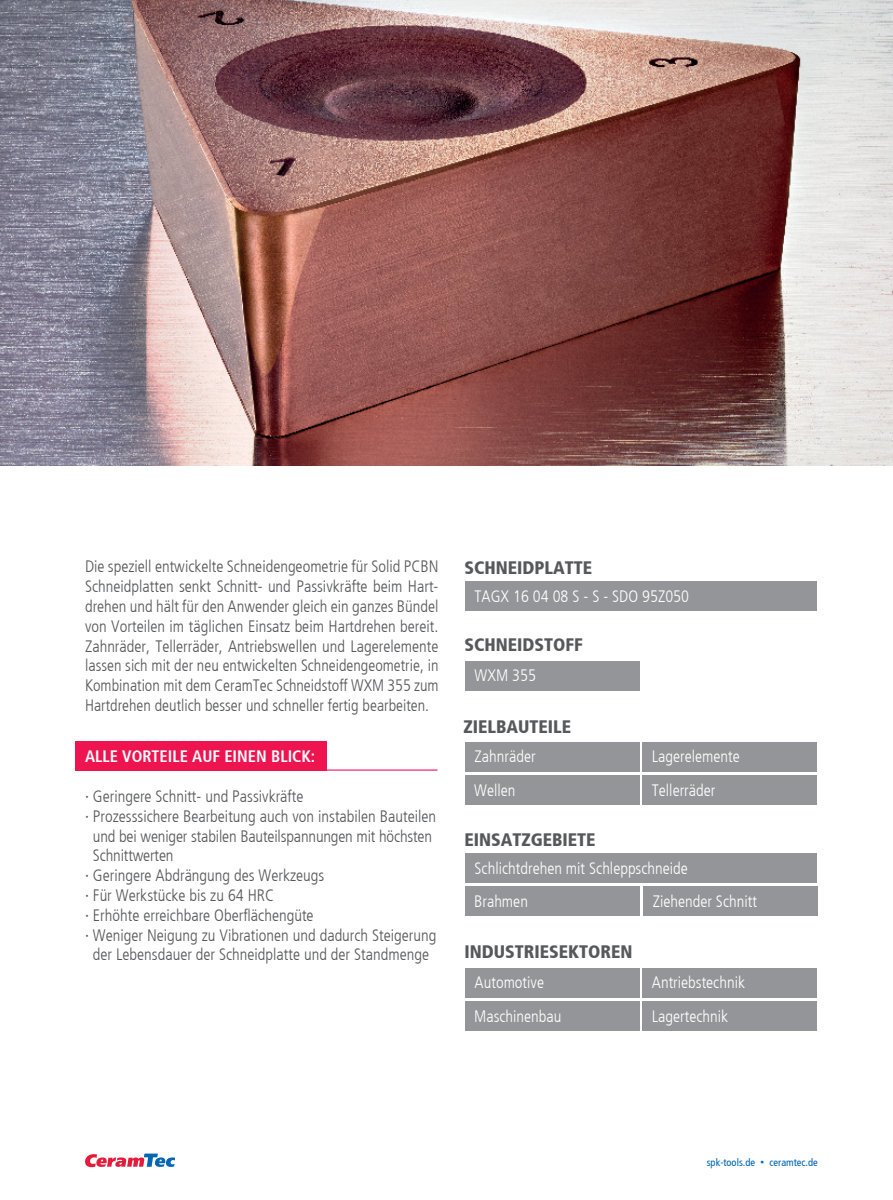
<style>
.page{position:relative;width:893px;height:1200px;background:#fff}
.page>*{position:absolute;margin:0;border:0;box-sizing:border-box;transform-origin:0 0}
.t1{font:900 condensed 18px "Frutiger";color:#57585a}
.t2{font:300 condensed 16.5px/19.8px "Frutiger";color:#57585a;text-align:justify}
.t3{font:300 condensed 16.5px "Frutiger";color:#fff}
.t4{font:700 condensed 16.5px "Frutiger";color:#fff}
.t5{font:condensed 10.5px "Frutiger";color:#0166b3}
.s1{font-family:"Aller";font-stretch:normal}
</style>
<div class="page">
<div style="left:75px;top:740px;width:252px;height:30px;background:#ed1450"></div>
<img style="left:0;top:0;width:893px;height:466px">
<div style="left:465px;top:741px;width:174px;height:30px;background:#939598"></div>
<div style="left:465px;top:774px;width:174px;height:30px;background:#939598"></div>
<div style="left:642px;top:741px;width:174px;height:30px;background:#939598"></div>
<div style="left:642px;top:774px;width:174px;height:30px;background:#939598"></div>
<div style="left:465px;top:967px;width:174px;height:30px;background:#939598"></div>
<div style="left:465px;top:1000px;width:174px;height:30px;background:#939598"></div>
<div style="left:642px;top:967px;width:174px;height:30px;background:#939598"></div>
<div style="left:642px;top:1000px;width:174px;height:30px;background:#939598"></div>
<svg style="left:85px;top:1153px;width:89px;height:13px"></svg>
<hr style="left:304px;top:769px;width:134px;height:1px;background:#ed1450">
<div style="left:465px;top:581px;width:351px;height:30px;background:#939598"></div>
<div style="left:465px;top:661px;width:174px;height:29px;background:#939598"></div>
<div style="left:465px;top:852px;width:351px;height:30px;background:#939598"></div>
<div style="left:465px;top:886px;width:174px;height:29px;background:#939598"></div>
<div style="left:643px;top:886px;width:175px;height:29px;background:#939598"></div>
<p class="t2" style="left:85px;top:556px;width:355px">Die speziell entwickelte Schneidengeometrie für Solid PCBN Schneidplatten senkt Schnitt- und Passivkräfte beim Hart&shy;drehen und hält für den Anwender gleich ein ganzes Bündel von Vorteilen im täglichen Einsatz beim Hartdrehen bereit.<br>Zahnräder, Tellerräder, Antriebswellen und Lagerelemente lassen sich mit der neu entwickelten Schneidengeometrie, in Kombination mit dem CeramTec Schneidstoff WXM 355 zum Hartdrehen deutlich besser und schneller fertig bearbeiten.</p>
<p class="t4" style="left:85px;top:746px;width:232px">ALLE VORTEILE AUF EINEN BLICK:</p>
<p class="t2" style="left:85px;top:786px;width:220px">∙ Geringere Schnitt- und Passivkräfte</p>
<p class="t2" style="left:93px;top:806px;width:345px;text-align:left;text-indent:-8px">∙ Prozesssichere Bearbeitung auch von instabilen Bauteilen und bei weniger stabilen Bauteilspannungen mit höchsten<br>Schnittwerten</p>
<p class="t2" style="left:85px;top:865px;width:241px">∙ Geringere Abdrängung des Werkzeugs</p>
<p class="t2" style="left:85px;top:885px;width:191px">∙ Für Werkstücke bis zu 64 HRC</p>
<p class="t2" style="left:85px;top:905px;width:230px">∙ Erhöhte erreichbare Oberflächengüte</p>
<p class="t2" style="left:85px;top:925px;width:353px;text-align:center">∙ Weniger Neigung zu Vibrationen und dadurch Steigerung der Lebensdauer der Schneidplatte und der Standmenge</p>
<p class="t1" style="left:464px;top:556px;width:129px">SCHNEIDPLATTE</p>
<p class="t3" style="left:475px;top:586px;width:216px">TAGX 16 04 08 S - S - SDO 95Z050</p>
<p class="t1" style="left:464px;top:634px;width:120px">SCHNEIDSTOFF</p>
<p class="t3" style="left:475px;top:666px;width:63px">WXM 355</p>
<p class="t1" style="left:463px;top:715px;width:109px">ZIELBAUTEILE</p>
<p class="t3" style="left:475px;top:747px;width:63px">Zahnräder</p>
<p class="t3" style="left:474px;top:780px;width:43px">Wellen</p>
<p class="t3" style="left:652px;top:780px;width:65px">Tellerräder</p>
<p class="t3" style="left:652px;top:747px;width:90px">Lagerelemente</p>
<p class="t1" style="left:464px;top:828px;width:133px">EINSATZGEBIETE</p>
<p class="t3" style="left:475px;top:858px;width:215px">Schlichtdrehen mit Schleppschneide</p>
<p class="t3" style="left:474px;top:891px;width:55px">Brahmen</p>
<p class="t3" style="left:653px;top:891px;width:106px">Ziehender Schnitt</p>
<p class="t1" style="left:464px;top:940px;width:170px">INDUSTRIESEKTOREN</p>
<p class="t3" style="left:652px;top:972px;width:95px">Antriebstechnik</p>
<p class="t3" style="left:475px;top:972px;width:71px">Automotive</p>
<p class="t3" style="left:474px;top:1006px;width:89px">Maschinenbau</p>
<p class="t3" style="left:652px;top:1006px;width:78px">Lagertechnik</p>
<p class="t5" style="left:707px;top:1155px;width:113px">spk-tools.de <span class="s1">•</span> ceramtec.de</p>
</div>
